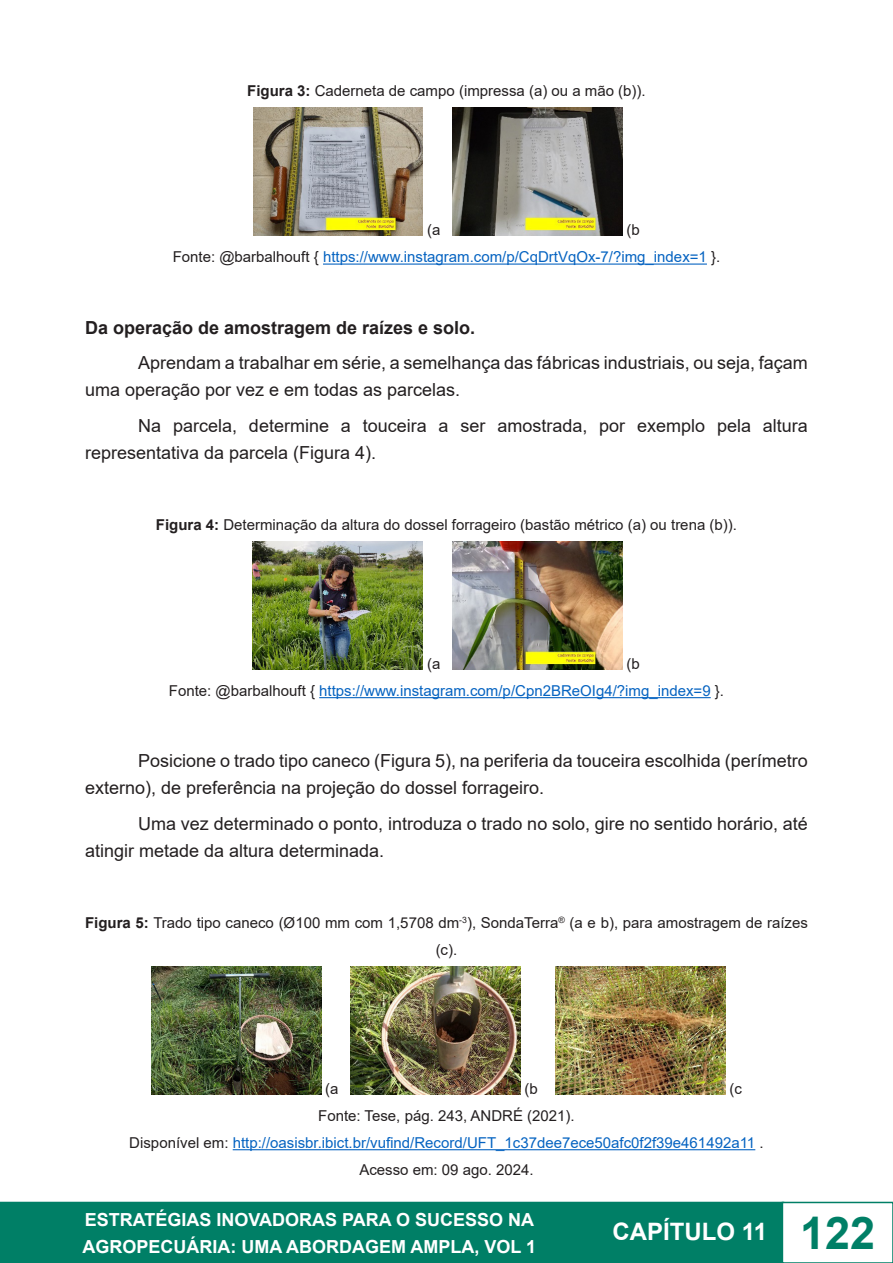
<style>
.page{position:relative;width:893px;height:1263px;background:#fff}
.page>*{position:absolute;margin:0;border:0;box-sizing:border-box;transform-origin:0 0}
.t1{font:700 24px "Arial";color:#fff}
.t2{font:18px/27px "Arial";color:#231f20}
.t3{font:700 18px/27px "Arial";color:#fff}
.t4{font:700 18px "Arial";color:#231f20}
.t5{font:15px/27px "Arial";color:#231f20;text-align:center}
.t6{font:15px "Arial";color:#0563c1}
.s1{font-weight:700}
.s2{color:#231f20}
.s3{font-size:45px;color:#007f66}
</style>
<div class="page">
<div style="left:1px;top:1202px;width:782px;height:60px;background:#007f66"></div>
<div style="left:0;top:1202px;width:784px;height:61px;border:2px solid #007f66"></div>
<div style="left:782px;top:1202px;width:111px;height:61px;border:2px solid #007f66"></div>
<hr style="left:323px;top:264px;width:384px;height:1px;background:#0563c1">
<hr style="left:319px;top:697px;width:392px;height:1px;background:#0563c1">
<hr style="left:233px;top:1149px;width:522px;height:1px;background:#0563c1">
<img style="left:253px;top:108px;width:170px;height:127px">
<img style="left:452px;top:108px;width:170px;height:127px">
<img style="left:253px;top:541px;width:170px;height:128px">
<img style="left:452px;top:541px;width:170px;height:128px">
<img style="left:151px;top:967px;width:170px;height:127px">
<img style="left:350px;top:967px;width:170px;height:127px">
<img style="left:555px;top:967px;width:170px;height:127px">
<p class="t5" style="left:247px;top:77px;width:400px"><span class="s1">Figura 3:</span> Caderneta de campo (impressa (a) ou a mão (b)).</p>
<p class="t5" style="left:427px;top:217px;width:15px">(a</p>
<p class="t5" style="left:627px;top:217px;width:15px">(b</p>
<p class="t6" style="left:173px;top:247px;width:549px"><span class="s2">Fonte: @barbalhouft {</span> https://www.instagram.com/p/CqDrtVqOx-7/?img_index=1 <span class="s2">}.</span></p>
<p class="t4" style="left:85px;top:314px;width:392px">Da operação de amostragem de raízes e solo.</p>
<p class="t2" style="left:85px;top:349px;width:724px;text-indent:53px">Aprendam a trabalhar em série, a semelhança das fábricas industriais, ou seja, façam uma operação por vez e em todas as parcelas.</p>
<p class="t2" style="left:85px;top:412px;width:724px;text-indent:53px">Na parcela, determine a touceira a ser amostrada, por exemplo pela altura representativa da parcela (Figura 4).</p>
<p class="t5" style="left:156px;top:511px;width:583px"><span class="s1">Figura 4:</span> Determinação da altura do dossel forrageiro (bastão métrico (a) ou trena (b)).</p>
<p class="t5" style="left:427px;top:650px;width:15px">(a</p>
<p class="t5" style="left:627px;top:650px;width:15px">(b</p>
<p class="t6" style="left:169px;top:680px;width:557px"><span class="s2">Fonte: @barbalhouft {</span> https://www.instagram.com/p/Cpn2BReOIg4/?img_index=9 <span class="s2">}.</span></p>
<p class="t2" style="left:85px;top:747px;width:724px;text-indent:53px">Posicione o trado tipo caneco (Figura 5), na periferia da touceira escolhida (perímetro externo), de preferência na projeção do dossel forrageiro.</p>
<p class="t2" style="left:85px;top:810px;width:724px;text-indent:53px">Uma vez determinado o ponto, introduza o trado no solo, gire no sentido horário, até atingir metade da altura determinada.</p>
<p class="t5" style="left:85px;top:909px;width:724px"><span class="s1">Figura 5:</span> Trado tipo caneco (Ø100 mm com 1,5708 dm<sup>-3</sup>), SondaTerra<sup>®</sup> (a e b), para amostragem de raízes (c).</p>
<p class="t5" style="left:325px;top:1075px;width:15px">(a</p>
<p class="t5" style="left:525px;top:1075px;width:15px">(b</p>
<p class="t5" style="left:729px;top:1075px;width:14px">(c</p>
<p class="t5" style="left:318px;top:1102px;width:258px">Fonte: Tese, pág. 243, ANDRÉ (2021).</p>
<p class="t6" style="left:129px;top:1132px;width:636px"><span class="s2">Disponível em:</span> http://oasisbr.ibict.br/vufind/Record/UFT_1c37dee7ece50afc0f2f39e461492a11 <span class="s2">.</span></p>
<p class="t5" style="left:359px;top:1156px;width:176px">Acesso em: 09 ago. 2024.</p>
<p class="t3" style="left:82px;top:1206px;width:455px">ESTRATÉGIAS INOVADORAS PARA O SUCESSO NA<br>AGROPECUÁRIA: UMA ABORDAGEM AMPLA, VOL 1</p>
<h1 class="t1" style="left:612px;top:1215px;width:264px">CAPÍTULO 11 <span class="s3">122</span></h1>
</div>
